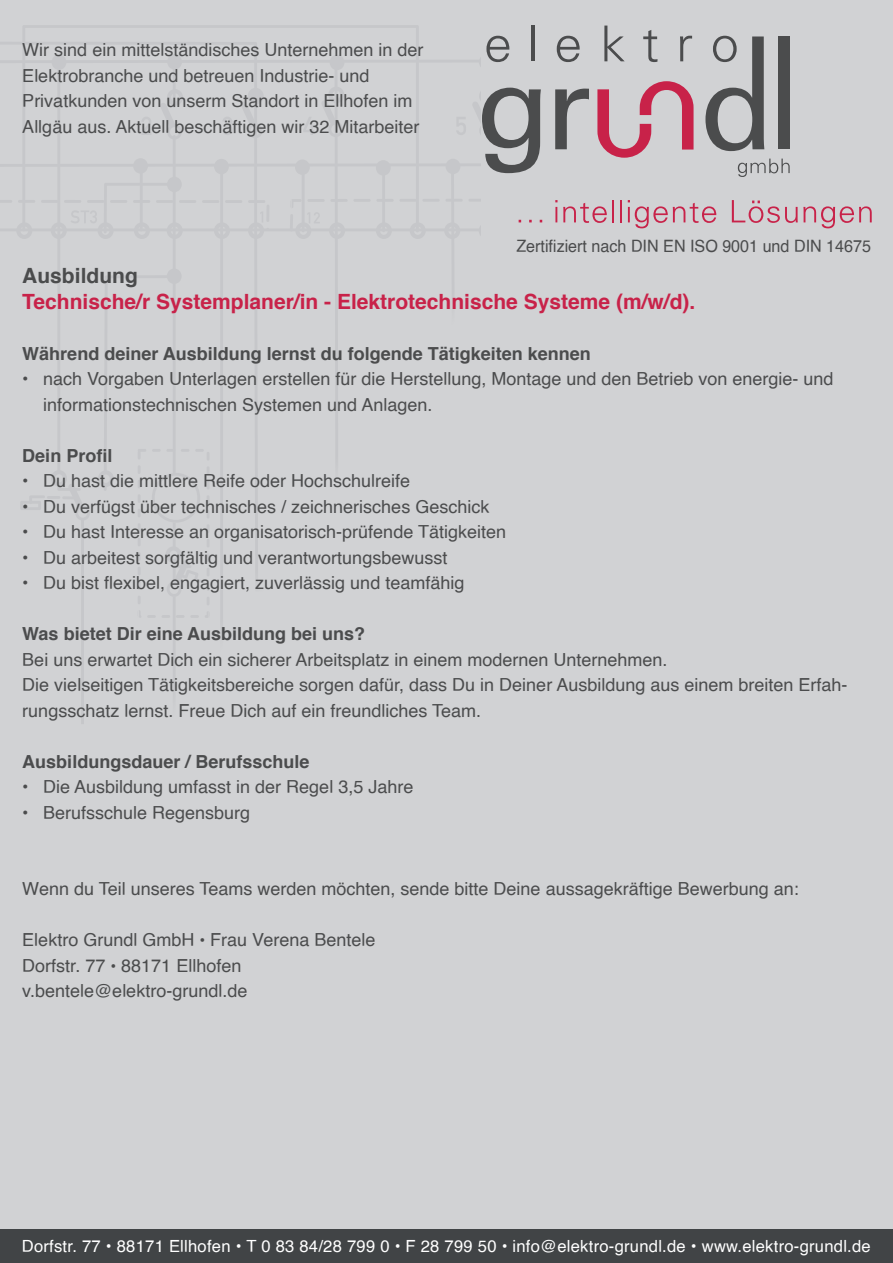
<style>
.page{position:relative;width:893px;height:1263px;background:#d1d2d4}
.page>*{position:absolute;margin:0;border:0;box-sizing:border-box;transform-origin:0 0}
.t1{font:700 21px "Helvetica";color:#c82249}
.t2{font:700 21px "Helvetica";color:#4b4c4d}
.t3{font:18px/25.5px "Helvetica";color:#4b4c4d}
.t4{font:700 18px "Helvetica";color:#4b4c4d}
.t5{font:17.1px "Helvetica";color:#4b4c4d;scale:.95 1}
.t6{font:16.8px "Helvetica";letter-spacing:.015em;color:#fff}
.s1{font-size:16.8px}
</style>
<div class="page">
<svg style="left:23px;top:26px;width:395px;height:10px"></svg>
<svg style="left:555px;top:200px;width:2px;height:22px"></svg>
<svg style="left:563px;top:203px;width:44px;height:20px"></svg>
<hr style="left:612px;top:200px;width:2px;height:22px;background:#c82249">
<hr style="left:620px;top:200px;width:2px;height:22px;background:#c82249">
<svg style="left:628px;top:200px;width:88px;height:28px"></svg>
<svg style="left:732px;top:200px;width:140px;height:28px"></svg>
<hr style="left:532px;top:26px;width:3px;height:35px;background:#4b4c4d">
<svg style="left:557px;top:36px;width:23px;height:26px"></svg>
<svg style="left:604px;top:26px;width:20px;height:35px"></svg>
<svg style="left:643px;top:30px;width:14px;height:32px"></svg>
<svg style="left:680px;top:36px;width:12px;height:25px"></svg>
<svg style="left:738px;top:159px;width:52px;height:18px"></svg>
<svg style="left:0;top:36px;width:542px;height:688px"></svg>
<svg style="left:555px;top:89px;width:34px;height:60px"></svg>
<svg style="left:705px;top:36px;width:59px;height:115px"></svg>
<div style="left:778px;top:36px;width:11px;height:113px;background:#4b4c4d"></div>
<svg style="left:597px;top:81px;width:96px;height:77px"></svg>
<div style="left:0;top:1229px;width:893px;height:34px;background:#414446"></div>
<p class="t3" style="left:22px;top:38px;width:403px">Wir sind ein mittelständisches Unternehmen in der Elektrobranche und betreuen Industrie- und Privatkunden von unserm Standort in Ellhofen im Allgäu aus. Aktuell beschäftigen wir 32 Mitarbeiter</p>
<p class="t5" style="left:516px;top:233px;width:375px">Zertifiziert nach DIN EN ISO 9001 und DIN 14675</p>
<p class="t2" style="left:22px;top:259px;width:117px">Ausbildung</p>
<p class="t1" style="left:22px;top:284px;width:675px">Technische/r Systemplaner/in - Elektrotechnische Systeme (m/w/d).</p>
<p class="t4" style="left:22px;top:339px;width:570px">Während deiner Ausbildung lernst du folgende Tätigkeiten kennen</p>
<p class="t3" style="left:43px;top:367px;width:792px;text-indent:-21px">• nach Vorgaben Unterlagen erstellen für die Herstellung, Montage und den Betrieb von energie- und informationstechnischen Systemen und Anlagen.</p>
<p class="t4" style="left:22px;top:441px;width:92px">Dein Profil</p>
<p class="t3" style="left:22px;top:469px;width:389px">• Du hast die mittlere Reife oder Hochschulreife</p>
<p class="t3" style="left:22px;top:494px;width:468px">• Du verfügst über technisches / zeichnerisches Geschick</p>
<p class="t3" style="left:22px;top:520px;width:485px">• Du hast Interesse an organisatorisch-prüfende Tätigkeiten</p>
<p class="t3" style="left:22px;top:545px;width:427px">• Du arbeitest sorgfältig und verantwortungsbewusst</p>
<p class="t3" style="left:22px;top:571px;width:444px">• Du bist flexibel, engagiert, zuverlässig und teamfähig</p>
<p class="t4" style="left:22px;top:619px;width:344px">Was bietet Dir eine Ausbildung bei uns?</p>
<p class="t3" style="left:22px;top:647px;width:827px">Bei uns erwartet Dich ein sicherer Arbeitsplatz in einem modernen Unternehmen.<br>Die vielseitigen Tätigkeitsbereiche sorgen dafür, dass Du in Deiner Ausbildung aus einem breiten Erfah&shy;rungsschatz lernst. Freue Dich auf ein freundliches Team.</p>
<p class="t4" style="left:22px;top:747px;width:289px">Ausbildungsdauer / Berufsschule</p>
<p class="t3" style="left:22px;top:775px;width:393px">• Die Ausbildung umfasst in der Regel 3,5 Jahre</p>
<p class="t3" style="left:22px;top:800px;width:229px">• Berufsschule Regensburg</p>
<p class="t3" style="left:22px;top:877px;width:778px">Wenn du Teil unseres Teams werden möchten, sende bitte Deine aussagekräftige Bewerbung an:</p>
<p class="t3" style="left:22px;top:928px;width:355px">Elektro Grundl GmbH <span class="s1">•</span> Frau Verena Bentele<br>Dorfstr. 77 <span class="s1">•</span> 88171 Ellhofen v.bentele@elektro-grundl.de</p>
<p class="t6" style="left:22px;top:1233px;width:850px">Dorfstr. 77 • 88171 Ellhofen • T 0 83 84/28 799 0 • F 28 799 50 • info@elektro-grundl.de • www.elektro-grundl.de</p>
</div>
